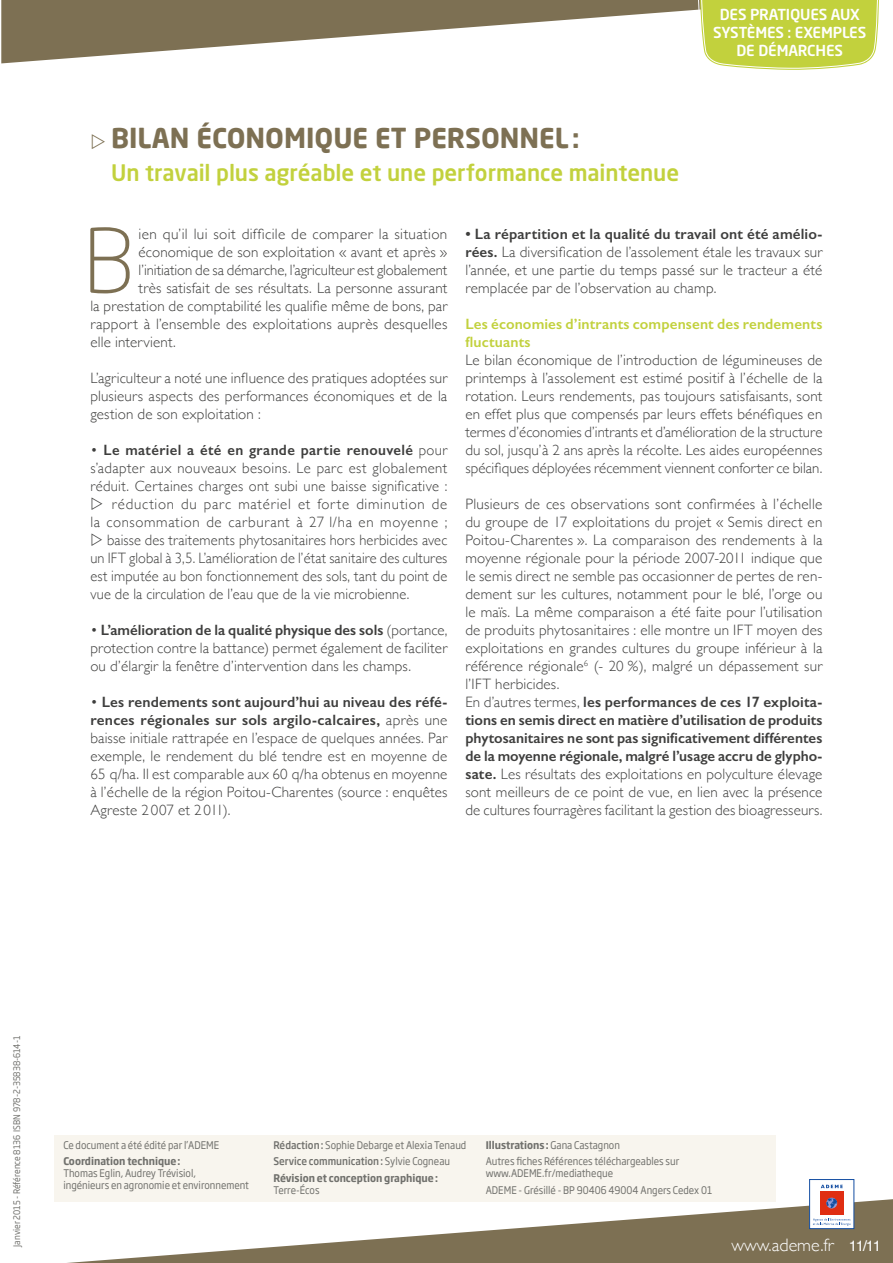
<style>
.page{position:relative;width:893px;height:1263px;background:#fff}
.page>*{position:absolute;margin:0;border:0;box-sizing:border-box;transform-origin:0 0}
.t1{font:300 87.75px "Neo Sans Pro";color:#7d7053}
.t2{font:700 27px "Neo Sans Pro";color:#7d7053}
.t3{font:500 22.5px "Neo Sans Pro";letter-spacing:-.005em;color:#c2d13d}
.t4{font:300 18px "Gill Sans";color:#fff}
.t5{font:300 15px/18px "Gill Sans";letter-spacing:.015em;color:#3e3e3d;text-align:justify}
.t6{font:300 15px "Gill Sans";letter-spacing:.015em;color:#3e3e3d;scale:.96 1}
.t7{font:600 15px/18px "Gill Sans";letter-spacing:.01em;color:#c2d13d}
.t8{font:300 15px "Gill Sans";letter-spacing:-.005em;color:#3e3e3d}
.t9{font:500 15px/18px "Neo Sans Pro";letter-spacing:-.01em;color:#fff;text-align:center}
.t10{font:600 15px "Gill Sans";letter-spacing:.03em;color:#3e3e3d}
.t11{font:300 15px "Gill Sans";letter-spacing:.05em;color:#3e3e3d}
.t12{font:300 15px "Gill Sans";letter-spacing:.045em;color:#3e3e3d}
.t13{font:10.35px/16.2px "Soho Gothic Pro";color:#71716d;scale:.9 1}
.t14{font:700 10.35px "Soho Gothic Pro";color:#71716d;scale:.9 1}
.t15{font:9px "Soho Gothic Pro";color:#71716d;scale:.9 1}
.s1{font-weight:300}
.s2{font-weight:600}
.s3{font-weight:500}
.s4{font-weight:700}
.s5{font-family:"Helvetica";font-weight:400;font-size:15px}
</style>
<div class="page">
<svg style="left:1px;top:0;width:696px;height:63px;fill:#7d7053"></svg>
<svg style="left:697px;top:0;width:182px;height:70px;background:#c8d551"></svg>
<svg style="left:67px;top:1199px;width:826px;height:64px;fill:#7d7053"></svg>
<div style="left:809px;top:1179px;width:45px;height:50px;background:#fff;border:1px solid #144ea2"></div>
<div style="left:820px;top:1191px;width:23px;height:24px;background:#e02e12"></div>
<svg style="left:826px;top:1198px;width:11px;height:10px"></svg>
<svg style="left:821px;top:1185px;width:22px;height:3px"></svg>
<svg style="left:813px;top:1218px;width:37px;height:8px"></svg>
<div style="left:54px;top:1135px;width:722px;height:67px;background:#f8f5ee"></div>
<h2 class="t2" style="left:111px;top:120px;width:470px">BILAN ÉCONOMIQUE ET PERSONNEL:</h2>
<h3 class="t3" style="left:111px;top:158px;width:569px">Un travail plus agréable et une performance maintenue</h3>
<p class="t9" style="left:713px;top:5px;width:155px">DES PRATIQUES AUX<br>SYSTÈMES : EXEMPLES<br>DE DÉMARCHES</p>
<h1 class="t1" style="left:83px;top:208px;width:52px">B</h1>
<p class="t5" style="left:139px;top:224px;width:310px">ien qu’il lui soit difficile de comparer la situation</p>
<p class="t5" style="left:139px;top:242px;width:310px">économique de son exploitation « avant et après »</p>
<p class="t8" style="left:139px;top:258px;width:310px">l’initiation de sa démarche, l’agriculteur est globalement</p>
<p class="t5" style="left:139px;top:278px;width:310px">très satisfait de ses résultats. La personne assurant</p>
<p class="t5" style="left:90px;top:296px;width:358px">la prestation de comptabilité les qualifie même de bons, par</p>
<p class="t5" style="left:90px;top:314px;width:358px">rapport à l’ensemble des exploitations auprès desquelles</p>
<p class="t5" style="left:90px;top:332px;width:87px">elle intervient.</p>
<p class="t5" style="left:90px;top:368px;width:358px">L’agriculteur a noté une influence des pratiques adoptées sur plusieurs aspects des performances économiques et de la gestion de son exploitation :</p>
<p class="t10" style="left:90px;top:441px;width:358px"><span class="s1">•</span> Le matériel a été en grande partie renouvelé <span class="s1">pour</span></p>
<p class="t5" style="left:90px;top:458px;width:358px">s’adapter aux nouveaux besoins. Le parc est globalement</p>
<p class="t5" style="left:90px;top:476px;width:358px">réduit. Certaines charges ont subi une baisse significative :</p>
<p class="t11" style="left:112px;top:492px;width:337px">réduction du parc matériel et forte diminution de</p>
<p class="t12" style="left:90px;top:510px;width:358px">la consommation de carburant à 27 l/ha en moyenne ;</p>
<p class="t6" style="left:107px;top:528px;width:356px">baisse des traitements phytosanitaires hors herbicides avec</p>
<p class="t6" style="left:90px;top:546px;width:373px">un IFT global à 3,5. L’amélioration de l’état sanitaire des cultures</p>
<p class="t6" style="left:90px;top:564px;width:373px">est imputée au bon fonctionnement des sols, tant du point de</p>
<p class="t6" style="left:90px;top:582px;width:334px">vue de la circulation de l’eau que de la vie microbienne.</p>
<p class="t5" style="left:90px;top:620px;width:358px">• <span class="s2">L’amélioration de la qualité physique des sols</span> (portance, protection contre la battance) permet également de faciliter ou d’élargir la fenêtre d’intervention dans les champs.</p>
<p class="t5" style="left:90px;top:692px;width:358px">• <span class="s2">Les rendements sont aujourd’hui au niveau des réfé&shy;rences régionales sur sols argilo-calcaires,</span> après une baisse initiale rattrapée en l’espace de quelques années. Par exemple, le rendement du blé tendre est en moyenne de 65 q/ha. Il est comparable aux 60 q/ha obtenus en moyenne à l’échelle de la région Poitou-Charentes (source : enquêtes Agreste 2007 et 2011).</p>
<p class="t5" style="left:465px;top:224px;width:358px"><span class="s2">• La répartition et la qualité du travail ont été amélio&shy;rées.</span> La diversification de l’assolement étale les travaux sur l’année, et une partie du temps passé sur le tracteur a été remplacée par de l’observation au champ.</p>
<p class="t7" style="left:465px;top:315px;width:358px">Les économies d’intrants compensent des rendements fluctuants</p>
<p class="t5" style="left:465px;top:350px;width:359px">Le bilan économique de l’introduction de légumineuses de printemps à l’assolement est estimé positif à l’échelle de la rotation. Leurs rendements, pas toujours satisfaisants, sont en effet plus que compensés par leurs effets bénéfiques en termes d’économies d’intrants et d’amélioration de la structure du sol, jusqu’à 2 ans après la récolte. Les aides européennes spécifiques déployées récemment viennent conforter ce bilan.</p>
<p class="t5" style="left:465px;top:494px;width:359px;text-align:left">Plusieurs de ces observations sont confirmées à l’échelle du groupe de 17 exploitations du projet « Semis direct en Poitou-Charentes ». La comparaison des rendements à la moyenne régionale pour la période 2007-2011 indique que le semis direct ne semble pas occasionner de pertes de ren&shy;dement sur les cultures, notamment pour le blé, l’orge ou le maïs. La même comparaison a été faite pour l’utilisation de produits phytosanitaires : elle montre un IFT moyen des exploitations en grandes cultures du groupe inférieur à la référence régionale<sup>6</sup> (- 20 %), malgré un dépassement sur l’IFT herbicides.<br>En d’autres termes, <span class="s2">les performances de ces 17 exploita&shy;tions en semis direct en matière d’utilisation de produits phytosanitaires ne sont pas significativement différentes de la moyenne régionale, malgré l’usage accru de glypho&shy;sate.</span> Les résultats des exploitations en polyculture élevage sont meilleurs de ce point de vue, en lien avec la présence de cultures fourragères facilitant la gestion des bioagresseurs.</p>
<p class="t15" style="left:10px;top:1247px;width:236px;rotate:-90deg">Janvier 2015 - Référence 8136 ISBN 978-2-35838-614-1</p>
<p class="t13" style="left:63px;top:1136px;width:175px">Ce document a été édité par l’ADEME</p>
<p class="t14" style="left:63px;top:1153px;width:132px">Coordination technique:</p>
<p class="t13" style="left:63px;top:1167px;width:208px;line-height:12px">Thomas Eglin, Audrey Trévisiol,<br>ingénieurs en agronomie et environnement</p>
<p class="t13" style="left:273px;top:1137px;width:216px"><span class="s3">Rédaction:</span> Sophie Debarge et Alexia Tenaud<br><span class="s3">Service communication:</span> Sylvie Cogneau<br><span class="s4">Révision et conception graphique:</span></p>
<p class="t13" style="left:273px;top:1181px;width:53px">Terre-Écos</p>
<p class="t13" style="left:486px;top:1137px;width:216px"><span class="s4">Illustrations:</span> Gana Castagnon<br>Autres fiches Références téléchargeables sur</p>
<p class="t13" style="left:486px;top:1165px;width:253px">www.ADEME.fr/mediatheque<br>ADEME - Grésillé - BP 90406 49004 Angers Cedex 01</p>
<p class="t4" style="left:731px;top:1230px;width:151px">www.ademe.fr <span class="s5">11/11</span></p>
</div>
